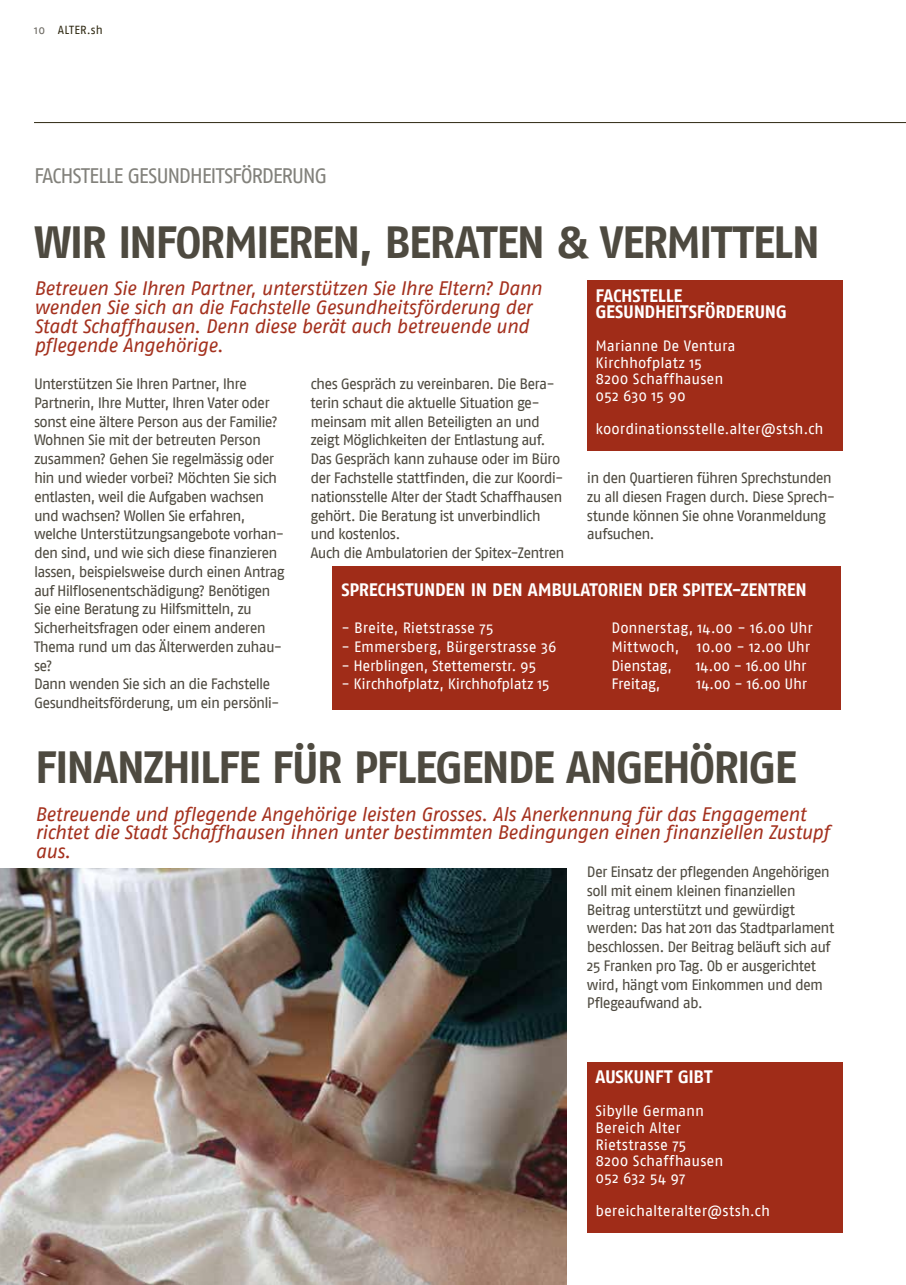
<style>
.page{position:relative;width:906px;height:1285px;background:#fff}
.page>*{position:absolute;margin:0;border:0;box-sizing:border-box;transform-origin:0 0}
._3_0_Lauftext{font:700 45px "Fago No";letter-spacing:-.04em;color:#4e4a40}
._3_0_Lauftext-2{font:21px "Fago No";letter-spacing:-.06em;color:#82817b}
._3_0_Lauftext-3{font:italic 19.5px/18.8px "Fago No";letter-spacing:-.025em;color:#a4311e}
._3_0_Lauftext-4{font:700 18px "Fago No";letter-spacing:-.015em;color:#fff}
._3_0_Lauftext-5{font:15px/18.8px "Fago No";letter-spacing:-.055em;color:#4e4a40}
._3_0_Lauftext-6{font:15px "Fago No";letter-spacing:-.005em;color:#fff}
._3_0_Lauftext-7{font:15px "Fago No";letter-spacing:-.025em;color:#fff}
.t1{font:11.7px "Fago No";letter-spacing:.015em;color:#2f2912}
.s1{color:#6d6a63}
</style>
<div class="page">
<div style="left:587px;top:280px;width:255px;height:171px;background:#a02c18"></div>
<div style="left:333px;top:566px;width:508px;height:143px;background:#a02c18"></div>
<div style="left:587px;top:1061px;width:255px;height:171px;background:#a02c18"></div>
<img style="left:0;top:868px;width:567px;height:416px">
<hr style="left:34px;top:122px;width:872px;height:1px;background:#2f2912">
<p class="t1" style="left:34px;top:23px;width:70px"><span class="s1">10</span> ALTER.sh</p>
<p class="_3_0_Lauftext-2" style="left:34px;top:163px;width:295px">FACHSTELLE GESUNDHEITSFÖRDERUNG</p>
<p class="_3_0_Lauftext" style="left:34px;top:216px;width:787px">WIR INFORMIEREN, BERATEN &amp; VERMITTELN</p>
<p class="_3_0_Lauftext-3" style="left:34px;top:279px;width:509px">Betreuen Sie Ihren Partner, unterstützen Sie Ihre Eltern? Dann wenden Sie sich an die Fachstelle Gesundheitsförderung der Stadt Schaffhausen. Denn diese berät auch betreuende und pflegende Angehörige.</p>
<p class="_3_0_Lauftext-4" style="left:595px;top:285px;width:88px">FACHSTELLE</p>
<p class="_3_0_Lauftext-4" style="left:595px;top:301px;width:193px">GESUNDHEITSFÖRDERUNG</p>
<p class="_3_0_Lauftext-6" style="left:595px;top:337px;width:142px">Marianne De Ventura</p>
<p class="_3_0_Lauftext-6" style="left:595px;top:354px;width:108px">Kirchhofplatz 15</p>
<p class="_3_0_Lauftext-6" style="left:595px;top:370px;width:130px">8200 Schaffhausen</p>
<p class="_3_0_Lauftext-6" style="left:595px;top:387px;width:92px">052 630 15 90</p>
<p class="_3_0_Lauftext-6" style="left:595px;top:420px;width:230px">koordinationsstelle.alter@stsh.ch</p>
<p class="_3_0_Lauftext-5" style="left:34px;top:374px;width:252px">Unterstützen Sie Ihren Partner, Ihre Partnerin, Ihre Mutter, Ihren Vater oder sonst eine ältere Person aus der Familie?<br>Wohnen Sie mit der betreuten Person zusammen? Gehen Sie regelmässig oder hin und wieder vorbei? Möchten Sie sich entlasten, weil die Aufgaben wachsen und wachsen? Wollen Sie erfahren, welche Unterstützungsangebote vorhan&shy;den sind, und wie sich diese finanzieren lassen, beispielsweise durch einen Antrag auf Hilflosenentschädigung? Benötigen Sie eine Beratung zu Hilfsmitteln, zu Sicherheitsfragen oder einem anderen Thema rund um das Älterwerden zuhau&shy;se?</p>
<p class="_3_0_Lauftext-5" style="left:34px;top:674px;width:247px">Dann wenden Sie sich an die Fachstelle<br>Gesundheitsförderung, um ein persönli-</p>
<p class="_3_0_Lauftext-5" style="left:310px;top:374px;width:254px">ches Gespräch zu vereinbaren. Die Bera&shy;terin schaut die aktuelle Situation ge&shy;meinsam mit allen Beteiligten an und zeigt Möglichkeiten der Entlastung auf.<br>Das Gespräch kann zuhause oder im Büro der Fachstelle stattfinden, die zur Koordi&shy;nationsstelle Alter der Stadt Schaffhausen gehört. Die Beratung ist unverbindlich und kostenlos.</p>
<p class="_3_0_Lauftext-5" style="left:310px;top:543px;width:256px">Auch die Ambulatorien der Spitex-Zentren</p>
<p class="_3_0_Lauftext-5" style="left:587px;top:468px;width:250px">in den Quartieren führen Sprechstunden zu all diesen Fragen durch. Diese Sprech&shy;stunde können Sie ohne Voranmeldung aufsuchen.</p>
<p class="_3_0_Lauftext-4" style="left:341px;top:578px;width:467px">SPRECHSTUNDEN IN DEN AMBULATORIEN DER SPITEX-ZENTREN</p>
<p class="_3_0_Lauftext-6" style="left:341px;top:619px;width:154px">- Breite, Rietstrasse 75</p>
<p class="_3_0_Lauftext-6" style="left:611px;top:619px;width:203px">Donnerstag, 14.00 - 16.00 Uhr</p>
<p class="_3_0_Lauftext-6" style="left:341px;top:638px;width:217px">- Emmersberg, Bürgerstrasse 36</p>
<p class="_3_0_Lauftext-6" style="left:611px;top:638px;width:200px">Mittwoch, 10.00 - 12.00 Uhr</p>
<p class="_3_0_Lauftext-7" style="left:341px;top:656px;width:196px">- Herblingen, Stettemerstr. 95</p>
<p class="_3_0_Lauftext-7" style="left:611px;top:656px;width:62px">Dienstag,</p>
<p class="_3_0_Lauftext-6" style="left:696px;top:656px;width:112px">14.00 - 16.00 Uhr</p>
<p class="_3_0_Lauftext-6" style="left:341px;top:675px;width:210px">- Kirchhofplatz, Kirchhofplatz 15</p>
<p class="_3_0_Lauftext-6" style="left:611px;top:675px;width:51px">Freitag,</p>
<p class="_3_0_Lauftext-6" style="left:696px;top:675px;width:112px">14.00 - 16.00 Uhr</p>
<p class="_3_0_Lauftext" style="left:35px;top:741px;width:763px">FINANZHILFE FÜR PFLEGENDE ANGEHÖRIGE</p>
<p class="_3_0_Lauftext-3" style="left:35px;top:804px;width:795px">Betreuende und pflegende Angehörige leisten Grosses. Als Anerkennung für das Engagement richtet die Stadt Schaffhausen ihnen unter bestimmten Bedingungen einen finanziellen Zustupf aus.</p>
<p class="_3_0_Lauftext-5" style="left:587px;top:862px;width:249px">Der Einsatz der pflegenden Angehörigen soll mit einem kleinen finanziellen Beitrag unterstützt und gewürdigt werden: Das hat 2011 das Stadtparlament beschlossen. Der Beitrag beläuft sich auf 25 Franken pro Tag. Ob er ausgerichtet wird, hängt vom Einkommen und dem Pflegeaufwand ab.</p>
<p class="_3_0_Lauftext-4" style="left:595px;top:1066px;width:118px">AUSKUNFT GIBT</p>
<p class="_3_0_Lauftext-6" style="left:595px;top:1102px;width:110px">Sibylle Germann</p>
<p class="_3_0_Lauftext-6" style="left:595px;top:1118px;width:87px">Bereich Alter</p>
<p class="_3_0_Lauftext-6" style="left:595px;top:1135px;width:93px">Rietstrasse 75</p>
<p class="_3_0_Lauftext-6" style="left:595px;top:1151px;width:130px">8200 Schaffhausen</p>
<p class="_3_0_Lauftext-6" style="left:595px;top:1168px;width:91px">052 632 54 97</p>
<p class="_3_0_Lauftext-6" style="left:595px;top:1201px;width:176px">bereichalteralter@stsh.ch</p>
</div>
